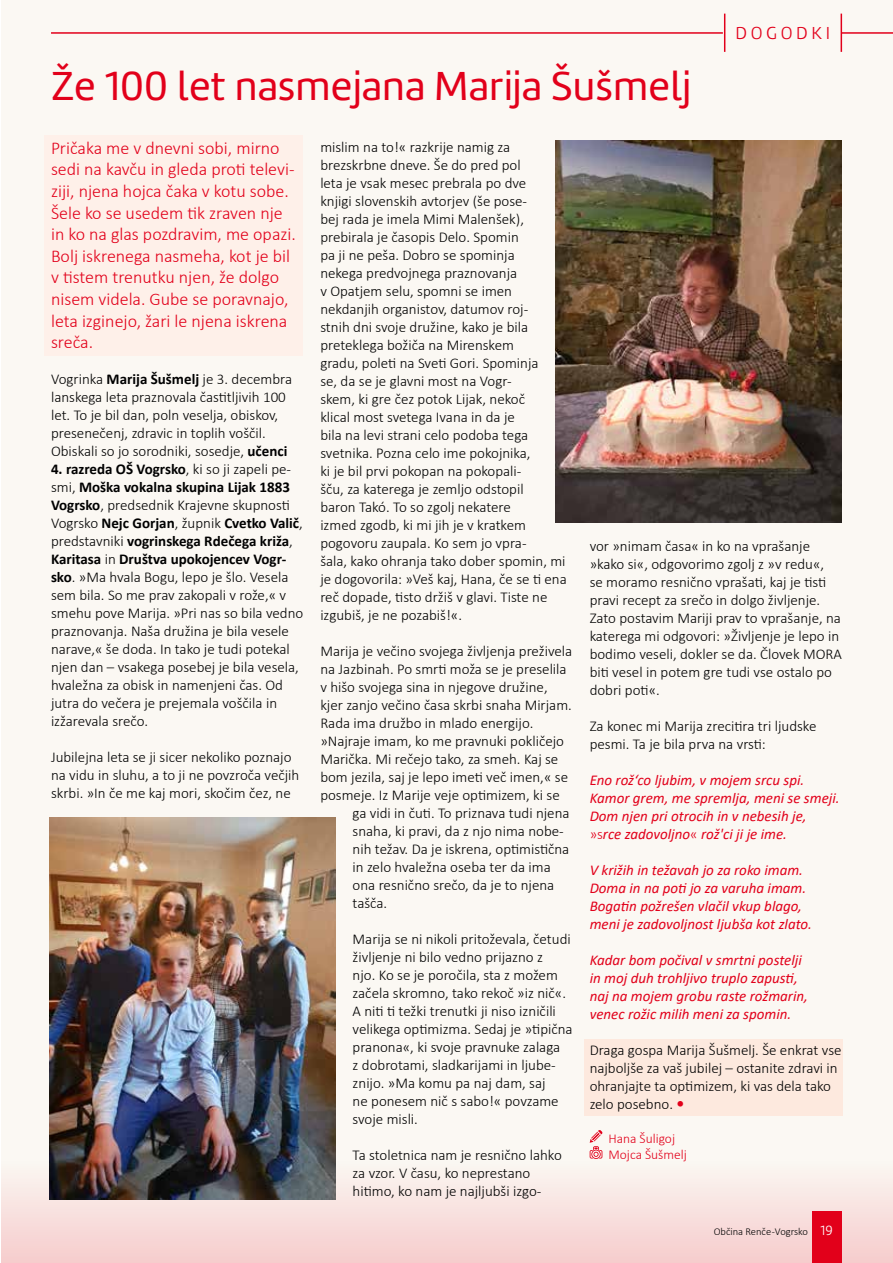
<style>
.page{position:relative;width:893px;height:1263px;background:#fff}
.page>*{position:absolute;margin:0;border:0;box-sizing:border-box;transform-origin:0 0}
.t1{font:42px "Marine";letter-spacing:.005em;color:#e2001a}
.t2{font:300 18px/21.6px "Calibri";color:#e2001a}
.t3{font:300 18px "Marine";letter-spacing:.2em;color:#e2001a}
.t4{font:300 15px/18px "Calibri";color:#000}
.t5{font:italic 15px/18px "Calibri";color:#e2001a}
.t6{font:300 13.5px/16.2px "Calibri";color:#e2001a}
.t7{font:300 10.5px "Calibri";color:#000}
.s1{font-weight:700}
.s2{font-weight:300;font-style:normal}
.s3{font-family:"Marine";font-size:13.8px;color:#fff}
</style>
<div class="page">
<div style="left:1px;top:0;width:892px;height:1263px;background:#fbf8f3"></div>
<hr style="left:0;top:0;width:1px;height:1263px;background:#fbf8f3">
<hr style="left:724px;top:14px;width:1px;height:38px;background:#e2001a">
<hr style="left:841px;top:14px;width:1px;height:38px;background:#e2001a">
<div style="left:2px;top:1140px;width:891px;height:123px;background:linear-gradient(to bottom,#fcfffa,#f5c5c6)"></div>
<hr style="left:841px;top:32px;width:52px;height:2px;background:#e2001a">
<hr style="left:51px;top:32px;width:672px;height:2px;background:#e2001a">
<div style="left:584px;top:1040px;width:259px;height:76px;background:#fde9de"></div>
<div style="left:44px;top:135px;width:259px;height:221px;background:#fef0e9"></div>
<img style="left:49px;top:817px;width:287px;height:382px">
<img style="left:556px;top:140px;width:286px;height:382px">
<svg style="left:590px;top:1130px;width:12px;height:29px"></svg>
<p class="t3" style="left:735px;top:22px;width:96px">DOGODKI</p>
<h1 class="t1" style="left:51px;top:59px;width:642px">Že 100 let nasmejana Marija Šušmelj</h1>
<p class="t4" style="left:320px;top:137px;width:248px">mislim na to!« razkrije namig za brezskrbne dneve. Še do pred pol<br>leta je vsak mesec prebrala po dve<br>knjigi slovenskih avtorjev (še pose-<br>bej rada je imela Mimi Malenšek), prebirala je časopis Delo. Spomin<br>pa ji ne peša. Dobro se spominja<br>nekega predvojnega praznovanja<br>v Opatjem selu, spomni se imen nekdanjih organistov, datumov roj-<br>stnih dni svoje družine, kako je bila preteklega božiča na Mirenskem<br>gradu, poleti na Sveti Gori. Spominja<br>se, da se je glavni most na Vogr-<br>skem, ki gre čez potok Lijak, nekoč<br>klical most svetega Ivana in da je<br>bila na levi strani celo podoba tega svetnika. Pozna celo ime pokojnika,<br>ki je bil prvi pokopan na pokopali-<br>šču, za katerega je zemljo odstopil<br>baron Takó. To so zgolj nekatere<br>izmed zgodb, ki mi jih je v kratkem pogovoru zaupala. Ko sem jo vpra-<br>šala, kako ohranja tako dober spomin, mi je dogovorila: »Veš kaj, Hana, če se ti ena reč dopade, tisto držiš v glavi. Tiste ne izgubiš, je ne pozabiš!«.</p>
<p class="t4" style="left:320px;top:641px;width:253px">Marija je večino svojega življenja preživela</p>
<p class="t4" style="left:320px;top:659px;width:248px">na Jazbinah. Po smrti moža se je preselila</p>
<p class="t4" style="left:320px;top:677px;width:229px">v hišo svojega sina in njegove družine,</p>
<p class="t4" style="left:320px;top:695px;width:253px">kjer zanjo večino časa skrbi snaha Mirjam.</p>
<p class="t4" style="left:320px;top:713px;width:215px">Rada ima družbo in mlado energijo.</p>
<p class="t4" style="left:320px;top:731px;width:245px">»Najraje imam, ko me pravnuki pokličejo</p>
<p class="t4" style="left:320px;top:749px;width:240px">Marička. Mi rečejo tako, za smeh. Kaj se</p>
<p class="t4" style="left:320px;top:767px;width:249px">bom jezila, saj je lepo imeti več imen,« se</p>
<p class="t4" style="left:320px;top:785px;width:241px">posmeje. Iz Marije veje optimizem, ki se</p>
<p class="t4" style="left:353px;top:803px;width:218px">ga vidi in čuti. To priznava tudi njena</p>
<p class="t4" style="left:353px;top:821px;width:213px">snaha, ki pravi, da z njo nima nobe-</p>
<p class="t4" style="left:353px;top:839px;width:218px">nih težav. Da je iskrena, optimistična</p>
<p class="t4" style="left:353px;top:857px;width:200px">in zelo hvaležna oseba ter da ima</p>
<p class="t4" style="left:353px;top:875px;width:203px">ona resnično srečo, da je to njena</p>
<p class="t4" style="left:353px;top:893px;width:36px">tašča.</p>
<p class="t4" style="left:353px;top:929px;width:222px">Marija se ni nikoli pritoževala, četudi življenje ni bilo vedno prijazno z<br>njo. Ko se je poročila, sta z možem začela skromno, tako rekoč »iz nič«.<br>A niti ti težki trenutki ji niso izničili velikega optimizma. Sedaj je »tipična pranona«, ki svoje pravnuke zalaga<br>z dobrotami, sladkarijami in ljube&shy;znijo. »Ma komu pa naj dam, saj<br>ne ponesem nič s sabo!« povzame svoje misli.</p>
<p class="t4" style="left:353px;top:1145px;width:211px">Ta stoletnica nam je resnično lahko za vzor. V času, ko neprestano hitimo, ko nam je najljubši izgo-</p>
<p class="t2" style="left:51px;top:137px;width:246px">Pričaka me v dnevni sobi, mirno sedi na kavču in gleda proti televi&shy;ziji, njena hojca čaka v kotu sobe.<br>Šele ko se usedem tik zraven nje in ko na glas pozdravim, me opazi.<br>Bolj iskrenega nasmeha, kot je bil v tistem trenutku njen, že dolgo nisem videla. Gube se poravnajo, leta izginejo, žari le njena iskrena sreča.</p>
<p class="t4" style="left:51px;top:370px;width:243px">Vogrinka <span class="s1">Marija Šušmelj</span> je 3. decembra lanskega leta praznovala častitljivih 100 let. To je bil dan, poln veselja, obiskov, presenečenj, zdravic in toplih voščil.<br>Obiskali so jo sorodniki, sosedje, <span class="s1">učenci</span></p>
<p class="t4" style="left:51px;top:460px;width:254px"><span class="s1">4. razreda OŠ Vogrsko</span>, ki so ji zapeli pe&shy;smi, <span class="s1">Moška vokalna skupina Lijak 1883<br>Vogrsko</span>, predsednik Krajevne skupnosti Vogrsko <span class="s1">Nejc Gorjan</span>, župnik <span class="s1">Cvetko Valič</span>, predstavniki <span class="s1">vogrinskega Rdečega križa</span>, <span class="s1">Karitasa</span> in <span class="s1">Društva upokojencev Vogr&shy;sko</span>. »Ma hvala Bogu, lepo je šlo. Vesela sem bila. So me prav zakopali v rože,« v smehu pove Marija. »Pri nas so bila vedno praznovanja. Naša družina je bila vesele narave,« še doda. In tako je tudi potekal njen dan – vsakega posebej je bila vesela, hvaležna za obisk in namenjeni čas. Od jutra do večera je prejemala voščila in izžarevala srečo.</p>
<p class="t4" style="left:51px;top:748px;width:250px">Jubilejna leta se ji sicer nekoliko poznajo na vidu in sluhu, a to ji ne povzroča večjih skrbi. »In če me kaj mori, skočim čez, ne</p>
<p class="t4" style="left:590px;top:536px;width:254px">vor »nimam časa« in ko na vprašanje »kako si«, odgovorimo zgolj z »v redu«,<br>se moramo resnično vprašati, kaj je tisti pravi recept za srečo in dolgo življenje.<br>Zato postavim Mariji prav to vprašanje, na katerega mi odgovori: »Življenje je lepo in bodimo veseli, dokler se da. Človek MORA biti vesel in potem gre tudi vse ostalo po dobri poti«.</p>
<p class="t4" style="left:590px;top:716px;width:228px">Za konec mi Marija zrecitira tri ljudske pesmi. Ta je bila prva na vrsti:</p>
<p class="t5" style="left:590px;top:770px;width:251px">Eno rož‘co ljubim, v mojem srcu spi.<br>Kamor grem, me spremlja, meni se smeji.<br>Dom njen pri otrocih in v nebesih je, <span class="s2">»s</span>rce zadovoljno<span class="s2">«</span> rož'ci ji je ime.</p>
<p class="t5" style="left:590px;top:860px;width:224px">V križih in težavah jo za roko imam.<br>Doma in na poti jo za varuha imam.<br>Bogatin požrešen vlačil vkup blago, meni je zadovoljnost ljubša kot zlato.</p>
<p class="t5" style="left:590px;top:950px;width:220px">Kadar bom počival v smrtni postelji in moj duh trohljivo truplo zapusti, naj na mojem grobu raste rožmarin, venec rožic milih meni za spomin.</p>
<p class="t4" style="left:590px;top:1040px;width:253px">Draga gospa Marija Šušmelj. Še enkrat vse najboljše za vaš jubilej – ostanite zdravi in ohranjajte ta optimizem, ki vas dela tako zelo posebno.</p>
<p class="t6" style="left:608px;top:1130px;width:80px">Hana Šuligoj<br>Mojca Šušmelj</p>
<p class="t7" style="left:714px;top:1224px;width:121px">Občina Renče -Vogrsko <span class="s3">19</span></p>
</div>
